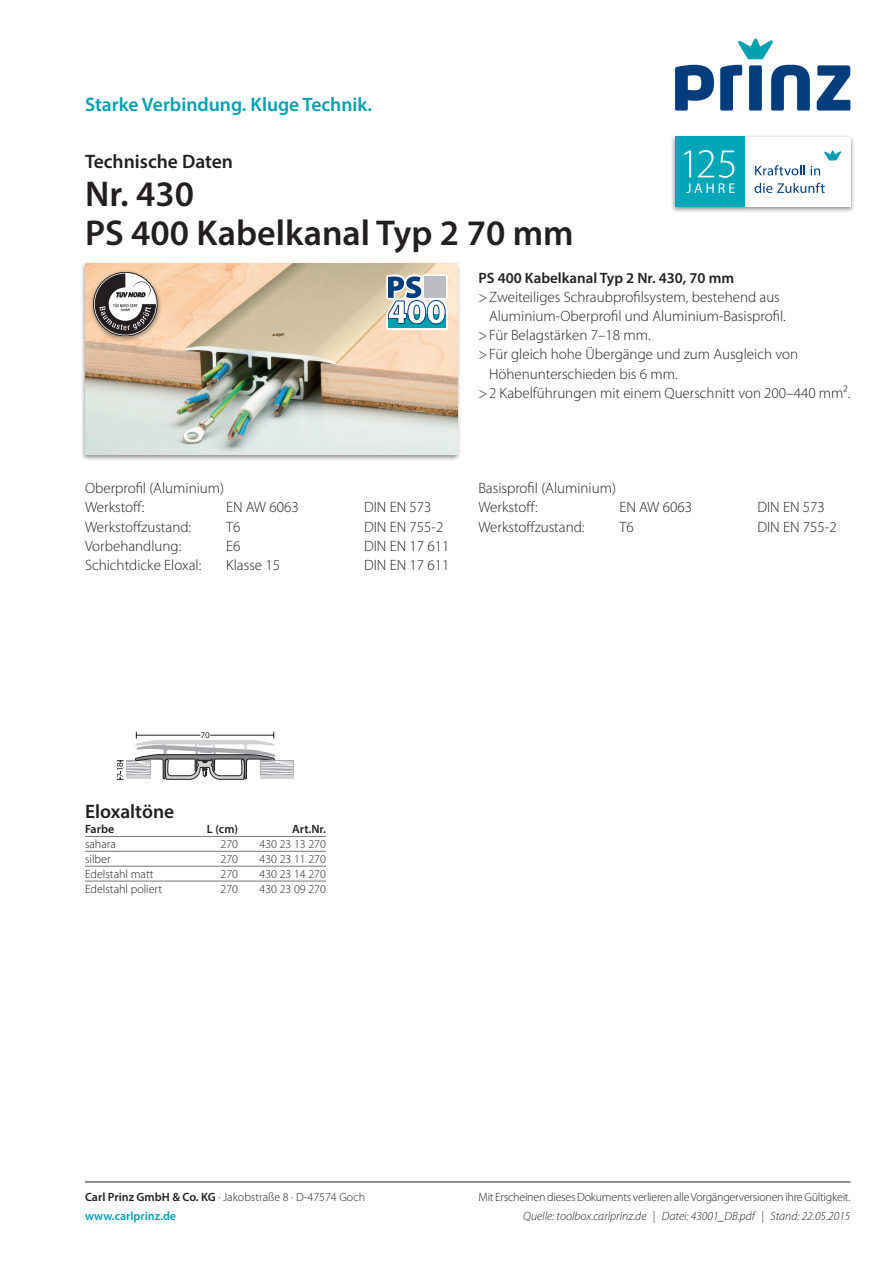
<style>
.page{position:relative;width:893px;height:1263px;background:#fff}
.page>*{position:absolute;margin:0;border:0;box-sizing:border-box;transform-origin:0 0}
.t1{font:600 36px "Myriad Pro";color:#231f20}
.t2{font:600 19.5px "Myriad Pro";color:#00a0b0}
.t3{font:600 19.5px "Myriad Pro";color:#231f20}
.t4{font:300 15px/19.2px "Myriad Pro";color:#231f20}
.t5{font:600 15px "Myriad Pro";color:#231f20}
.t6{font:300 12px "Myriad Pro";color:#231f20}
.t7{font:300 12px "Myriad Pro";letter-spacing:-.02em;color:#231f20}
.t8{font:italic 300 12px "Myriad Pro";color:#231f20}
.t9{font:600 12px "Myriad Pro";color:#231f20}
.t10{font:600 12px "Myriad Pro";color:#00a0b0}
.s1{font-weight:600}
</style>
<div class="page">
<svg style="left:117px;top:732px;width:177px;height:48px"></svg>
<div style="left:80px;top:261px;width:382px;height:200px;background:#231f20;opacity:.5"></div>
<img style="left:85px;top:264px;width:372px;height:191px">
<hr style="left:85px;top:836px;width:241px;height:1px;background:#757679">
<hr style="left:85px;top:851px;width:241px;height:1px;background:#757679">
<hr style="left:85px;top:866px;width:241px;height:1px;background:#757679">
<hr style="left:85px;top:881px;width:241px;height:1px;background:#757679">
<hr style="left:85px;top:1182px;width:765px;height:1px;background:#231f20">
<div style="left:89px;top:270px;width:73px;height:72px;background:#231f20;opacity:.5"></div>
<svg style="left:95px;top:274px;width:61px;height:61px"></svg>
<svg style="left:386px;top:275px;width:61px;height:55px"></svg>
<div style="left:388px;top:314px;width:57px;height:14px;background:#00a0b0"></div>
<svg style="left:388px;top:276px;width:57px;height:48px"></svg>
<svg style="left:675px;top:65px;width:39px;height:46px"></svg>
<svg style="left:720px;top:65px;width:22px;height:46px"></svg>
<div style="left:749px;top:65px;width:13px;height:46px;background:#013d7d;border-radius:2px"></div>
<svg style="left:771px;top:65px;width:39px;height:46px"></svg>
<svg style="left:817px;top:65px;width:33px;height:46px"></svg>
<svg style="left:738px;top:38px;width:35px;height:21px"></svg>
<div style="left:670px;top:134px;width:185px;height:79px;background:#231f20;opacity:.5"></div>
<div style="left:675px;top:137px;width:175px;height:69px;background:#fff"></div>
<svg style="left:755px;top:165px;width:50px;height:10px"></svg>
<svg style="left:811px;top:166px;width:9px;height:9px"></svg>
<svg style="left:755px;top:183px;width:70px;height:10px"></svg>
<svg style="left:824px;top:150px;width:17px;height:10px"></svg>
<div style="left:675px;top:137px;width:70px;height:69px;background:#00a7b9"></div>
<svg style="left:684px;top:150px;width:51px;height:43px"></svg>
<h2 class="t2" style="left:85px;top:92px;width:289px">Starke Verbindung. Kluge Technik.</h2>
<h2 class="t3" style="left:85px;top:149px;width:150px">Technische Daten</h2>
<h1 class="t1" style="left:85px;top:171px;width:111px">Nr. 430</h1>
<h1 class="t1" style="left:85px;top:209px;width:490px">PS 400 Kabelkanal Typ 2 70 mm</h1>
<p class="t5" style="left:478px;top:268px;width:257px">PS 400 Kabelkanal Typ 2 Nr. 430, 70 mm</p>
<p class="t4" style="left:478px;top:288px;width:303px">&gt;Zweiteiliges Schraubprofilsystem, bestehend aus</p>
<p class="t4" style="left:489px;top:307px;width:298px">Aluminium-Oberprofil und Aluminium-Basisprofil.</p>
<p class="t4" style="left:478px;top:326px;width:174px">&gt;Für Belagstärken 7–18 mm.</p>
<p class="t4" style="left:478px;top:345px;width:321px">&gt;Für gleich hohe Übergänge und zum Ausgleich von</p>
<p class="t4" style="left:489px;top:364px;width:190px">Höhenunterschieden bis 6 mm.</p>
<p class="t4" style="left:478px;top:383px;width:374px">&gt;2 Kabelführungen mit einem Querschnitt von 200–440 mm².</p>
<p class="t4" style="left:85px;top:479px;width:141px">Oberprofil (Aluminium)<br>Werkstoff:</p>
<p class="t4" style="left:226px;top:498px;width:74px">EN AW 6063</p>
<p class="t4" style="left:364px;top:498px;width:69px">DIN EN 573</p>
<p class="t4" style="left:478px;top:479px;width:139px">Basisprofil (Aluminium)<br>Werkstoff:</p>
<p class="t4" style="left:619px;top:498px;width:74px">EN AW 6063</p>
<p class="t4" style="left:757px;top:498px;width:69px">DIN EN 573</p>
<p class="t4" style="left:85px;top:517px;width:108px">Werkstoffzustand:</p>
<p class="t4" style="left:226px;top:517px;width:16px">T6</p>
<p class="t4" style="left:364px;top:517px;width:81px">DIN EN 755-2</p>
<p class="t4" style="left:85px;top:536px;width:98px">Vorbehandlung:</p>
<p class="t4" style="left:226px;top:536px;width:16px">E6</p>
<p class="t4" style="left:364px;top:536px;width:87px">DIN EN 17 611</p>
<p class="t4" style="left:85px;top:555px;width:118px">Schichtdicke Eloxal:</p>
<p class="t4" style="left:226px;top:555px;width:56px">Klasse 15</p>
<p class="t4" style="left:364px;top:555px;width:87px">DIN EN 17 611</p>
<p class="t4" style="left:478px;top:517px;width:108px">Werkstoffzustand:</p>
<p class="t4" style="left:619px;top:517px;width:16px">T6</p>
<p class="t4" style="left:757px;top:517px;width:81px">DIN EN 755-2</p>
<h2 class="t3" style="left:85px;top:799px;width:91px">Eloxaltöne</h2>
<p class="t9" style="left:85px;top:821px;width:31px">Farbe</p>
<p class="t9" style="left:207px;top:821px;width:33px">L (cm)</p>
<p class="t9" style="left:292px;top:821px;width:35px">Art.Nr.</p>
<p class="t6" style="left:85px;top:837px;width:32px">sahara</p>
<p class="t6" style="left:221px;top:837px;width:19px">270</p>
<p class="t6" style="left:260px;top:837px;width:68px">430 23 13 270</p>
<p class="t6" style="left:85px;top:852px;width:27px">silber</p>
<p class="t6" style="left:221px;top:852px;width:19px">270</p>
<p class="t6" style="left:260px;top:852px;width:68px">430 23 11 270</p>
<p class="t6" style="left:85px;top:867px;width:70px">Edelstahl matt</p>
<p class="t6" style="left:221px;top:867px;width:19px">270</p>
<p class="t6" style="left:260px;top:867px;width:68px">430 23 14 270</p>
<p class="t6" style="left:85px;top:882px;width:79px">Edelstahl poliert</p>
<p class="t6" style="left:221px;top:882px;width:19px">270</p>
<p class="t6" style="left:260px;top:882px;width:68px">430 23 09 270</p>
<p class="t6" style="left:85px;top:1191px;width:282px"><span class="s1">Carl Prinz GmbH &amp; Co. KG</span> · Jakobstraße 8 · D-47574 Goch</p>
<p class="t7" style="left:478px;top:1191px;width:374px">Mit Erscheinen dieses Dokuments verlieren alle Vorgängerversionen ihre Gültigkeit.</p>
<p class="t10" style="left:85px;top:1209px;width:93px">www.carlprinz.de</p>
<p class="t8" style="left:523px;top:1210px;width:329px">Quelle: toolbox.carlprinz.de | Datei: 43001_DB.pdf | Stand: 22.05.2015</p>
</div>
